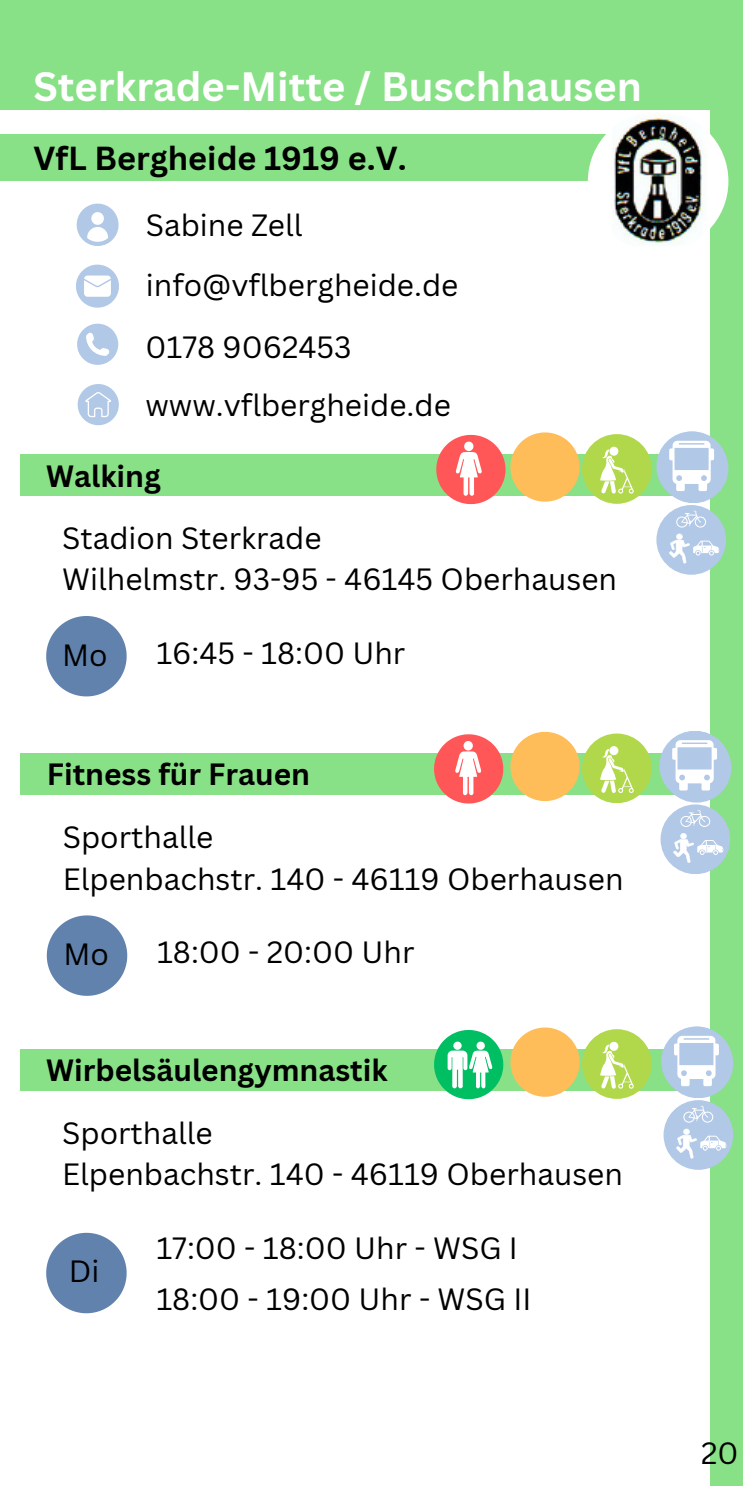
<style>
.page{position:relative;width:743px;height:1489px;background:#fff}
.page>*{position:absolute;margin:0;border:0;box-sizing:border-box;transform-origin:0 0}
.t1{font:700 40px "Canva Sans";color:#fff}
.t2{font:700 32.5px "Canva Sans";color:#000}
.t3{font:30px "Canva Sans";color:#000}
.t4{font:700 30px "Canva Sans";color:#000}
</style>
<div class="page">
<div style="left:710px;top:0;width:32px;height:1485px;background:#88e186"></div>
<div style="left:0;top:0;width:742px;height:110px;background:#88e186"></div>
<div style="left:0;top:134px;width:742px;height:47px;background:#88e186"></div>
<svg style="left:77px;top:204px;width:42px;height:42px"></svg>
<svg style="left:76px;top:265px;width:43px;height:43px"></svg>
<svg style="left:77px;top:324px;width:41px;height:41px"></svg>
<svg style="left:78px;top:384px;width:41px;height:41px"></svg>
<div style="left:20px;top:454px;width:722px;height:41px;background:#88e186"></div>
<svg style="left:46px;top:616px;width:81px;height:80px"></svg>
<div style="left:659px;top:433px;width:69px;height:70px;background:#b1c8e6;border-radius:50%"></div>
<img style="left:588px;top:111px;width:140px;height:141px;border-radius:50%">
<div style="left:582px;top:434px;width:70px;height:70px;background:#b1d74b;border-radius:50%"></div>
<svg style="left:600px;top:446px;width:34px;height:48px"></svg>
<svg style="left:436px;top:432px;width:143px;height:72px"></svg>
<div style="left:656px;top:431px;width:70px;height:70px;background:#b1c8e6;border-radius:50%"></div>
<svg style="left:669px;top:441px;width:52px;height:52px"></svg>
<div style="left:656px;top:505px;width:70px;height:70px;background:#b1c8e6;border-radius:50%"></div>
<svg style="left:676px;top:511px;width:30px;height:16px"></svg>
<svg style="left:669px;top:534px;width:50px;height:29px"></svg>
<div style="left:20px;top:753px;width:722px;height:41px;background:#88e186"></div>
<svg style="left:47px;top:915px;width:80px;height:81px"></svg>
<svg style="left:510px;top:732px;width:69px;height:69px"></svg>
<div style="left:582px;top:733px;width:70px;height:70px;background:#b1d74b;border-radius:50%"></div>
<svg style="left:600px;top:746px;width:34px;height:47px"></svg>
<svg style="left:434px;top:734px;width:69px;height:69px"></svg>
<div style="left:659px;top:731px;width:70px;height:70px;background:#b1c8e6;border-radius:50%"></div>
<svg style="left:672px;top:740px;width:45px;height:51px"></svg>
<div style="left:660px;top:804px;width:70px;height:70px;background:#b1c8e6;border-radius:50%"></div>
<svg style="left:680px;top:810px;width:30px;height:17px"></svg>
<svg style="left:673px;top:833px;width:50px;height:30px"></svg>
<div style="left:20px;top:1049px;width:722px;height:41px;background:#88e186"></div>
<svg style="left:46px;top:1233px;width:81px;height:80px"></svg>
<svg style="left:510px;top:1027px;width:69px;height:70px"></svg>
<div style="left:663px;top:1028px;width:70px;height:70px;background:#b1c8e6;border-radius:50%"></div>
<div style="left:582px;top:1029px;width:70px;height:70px;background:#b1d74b;border-radius:50%"></div>
<svg style="left:600px;top:1041px;width:34px;height:48px"></svg>
<div style="left:661px;top:1026px;width:70px;height:70px;background:#b1c8e6;border-radius:50%"></div>
<svg style="left:674px;top:1036px;width:45px;height:51px"></svg>
<div style="left:663px;top:1100px;width:70px;height:70px;background:#b1c8e6;border-radius:50%"></div>
<svg style="left:683px;top:1106px;width:30px;height:16px"></svg>
<svg style="left:676px;top:1129px;width:50px;height:29px"></svg>
<svg style="left:434px;top:1030px;width:69px;height:69px"></svg>
<p class="t1" style="left:33px;top:59px;width:610px">Sterkrade-Mitte / Buschhausen</p>
<p class="t2" style="left:33px;top:135px;width:375px">VfL Bergheide 1919 e.V.</p>
<p class="t3" style="left:146px;top:204px;width:158px">Sabine Zell</p>
<p class="t3" style="left:146px;top:264px;width:314px">info@vflbergheide.de</p>
<p class="t3" style="left:145px;top:326px;width:208px">0178 9062453</p>
<p class="t3" style="left:145px;top:383px;width:307px">www.vflbergheide.de</p>
<p class="t4" style="left:46px;top:454px;width:116px">Walking</p>
<p class="t3" style="left:62px;top:517px;width:261px">Stadion Sterkrade</p>
<p class="t3" style="left:62px;top:558px;width:556px">Wilhelmstr. 93-95 - 46145 Oberhausen</p>
<p class="t3" style="left:62px;top:633px;width:47px">Mo</p>
<p class="t3" style="left:156px;top:631px;width:250px">16:45 - 18:00 Uhr</p>
<p class="t4" style="left:47px;top:753px;width:265px">Fitness für Frauen</p>
<p class="t3" style="left:63px;top:816px;width:152px">Sporthalle</p>
<p class="t3" style="left:63px;top:857px;width:562px">Elpenbachstr. 140 - 46119 Oberhausen</p>
<p class="t3" style="left:63px;top:933px;width:47px">Mo</p>
<p class="t3" style="left:157px;top:931px;width:259px">18:00 - 20:00 Uhr</p>
<p class="t4" style="left:46px;top:1048px;width:343px">Wirbelsäulengymnastik</p>
<p class="t3" style="left:62px;top:1112px;width:152px">Sporthalle</p>
<p class="t3" style="left:62px;top:1153px;width:562px">Elpenbachstr. 140 - 46119 Oberhausen</p>
<p class="t3" style="left:69px;top:1250px;width:32px">Di</p>
<p class="t3" style="left:156px;top:1226px;width:363px">17:00 - 18:00 Uhr - WSG I</p>
<p class="t3" style="left:156px;top:1277px;width:376px">18:00 - 19:00 Uhr - WSG II</p>
<p class="t3" style="left:701px;top:1432px;width:39px">20</p>
</div>
